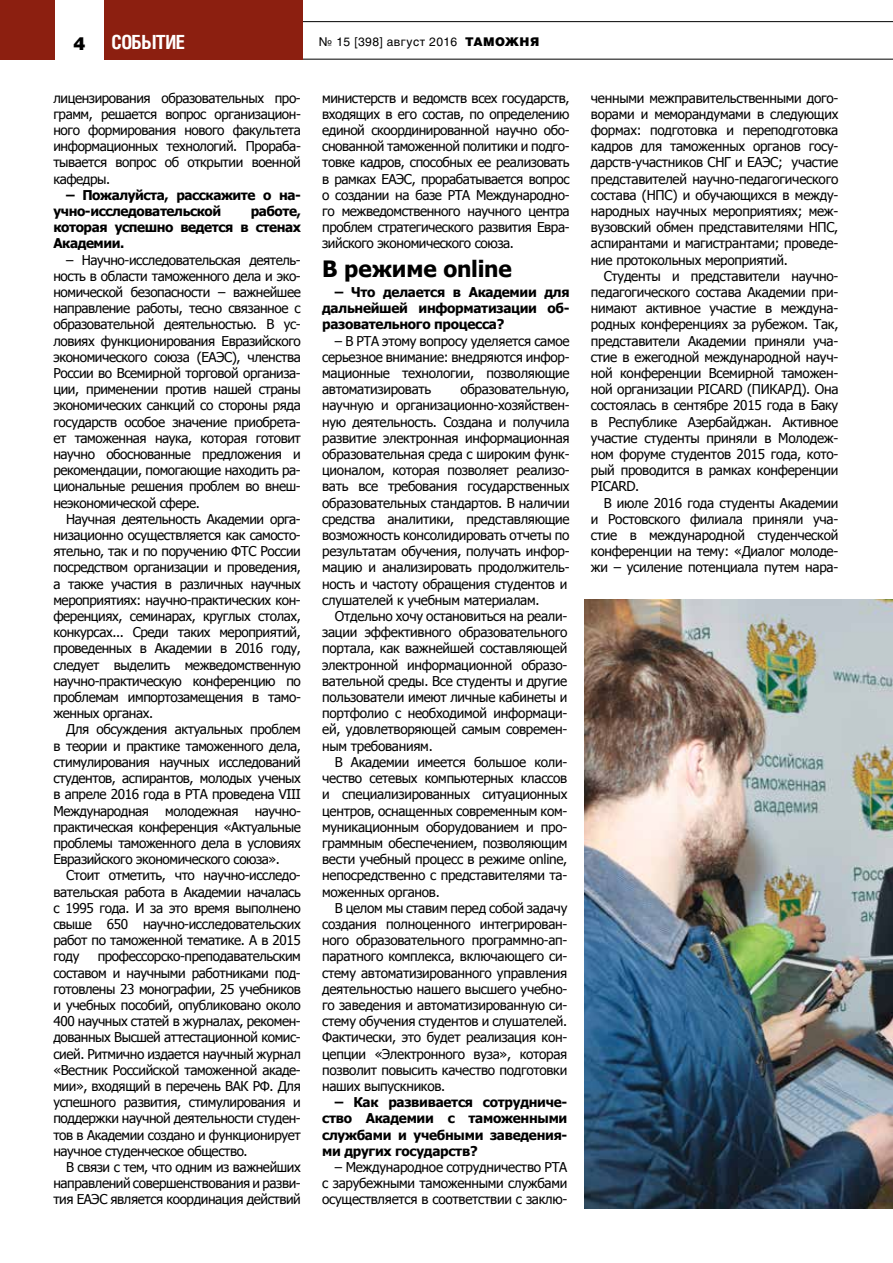
<style>
.page{position:relative;width:893px;height:1263px;background:#fff}
.page>*{position:absolute;margin:0;border:0;box-sizing:border-box;transform-origin:0 0}
.t1{font:700 22.5px "Tahoma";letter-spacing:-.005em;color:#000}
.t2{font:700 19.5px "Helios Cond";letter-spacing:-.03em;color:#fff}
.t3{font:900 18px "Helios";color:#000}
.t4{font:13.5px/16.2px "Tahoma";letter-spacing:-.02em;color:#000;text-align:justify}
.t5{font:700 13.5px/16.2px "Tahoma";letter-spacing:-.02em;color:#000;text-align:justify}
.t6{font:12px "Helios";letter-spacing:.03em;color:#000}
.s1{font-weight:900}
</style>
<div class="page">
<hr style="left:0;top:21px;width:893px;height:1px;background:#000">
<hr style="left:0;top:59px;width:893px;height:1px;background:#000">
<div style="left:54px;top:0;width:51px;height:60px;background:#fff"></div>
<div style="left:0;top:0;width:54px;height:60px;background:#8c1f10"></div>
<div style="left:105px;top:0;width:198px;height:60px;background:#8c1f10"></div>
<img style="left:584px;top:600px;width:309px;height:609px">
<h3 class="t3" style="left:74px;top:32px;width:14px">4</h3>
<h2 class="t2" style="left:112px;top:30px;width:75px">СОБЫТИЕ</h2>
<p class="t6" style="left:319px;top:34px;width:222px">№ 15 [398] август 2016 <span class="s1">ТАМОЖНЯ</span></p>
<p class="t4" style="left:53px;top:89px;width:249px">лицензирования образовательных про&shy;грамм, решается вопрос организацион&shy;ного формирования нового факультета информационных технологий. Прораба&shy;тывается вопрос об открытии военной кафедры.</p>
<p class="t5" style="left:53px;top:186px;width:249px;text-indent:13px">– Пожалуйста, расскажите о на&shy;учно-исследовательской</p>
<p class="t5" style="left:53px;top:202px;width:249px;text-indent:197px">работе, которая успешно ведется в стенах Академии.</p>
<p class="t4" style="left:53px;top:251px;width:249px;text-indent:13px">– Научно-исследовательская деятель&shy;ность в области таможенного дела и эко&shy;номической безопасности – важнейшее направление работы, тесно связанное с образовательной деятельностью. В ус&shy;ловиях функционирования Евразийского экономического союза (ЕАЭС), членства России во Всемирной торговой организа&shy;ции, применении против нашей страны экономических санкций со стороны ряда государств особое значение приобрета&shy;ет таможенная наука, которая готовит научно обоснованные предложения и рекомендации, помогающие находить ра&shy;циональные решения проблем во внеш&shy;неэкономической сфере.</p>
<p class="t4" style="left:53px;top:510px;width:249px;text-indent:13px">Научная деятельность Академии орга&shy;низационно осуществляется как самосто&shy;ятельно, так и по поручению ФТС России посредством организации и проведения, а также участия в различных научных мероприятиях: научно-практических кон&shy;ференциях, семинарах, круглых столах, конкурсах... Среди таких мероприятий, проведенных в Академии в 2016 году, следует выделить межведомственную научно-практическую конференцию по проблемам импортозамещения в тамо&shy;женных органах.</p>
<p class="t4" style="left:53px;top:721px;width:249px;text-indent:13px">Для обсуждения актуальных проблем в теории и практике таможенного дела, стимулирования научных исследований студентов, аспирантов, молодых ученых в апреле 2016 года в РТА проведена VIII Международная молодежная научно&shy;практическая конференция «Актуальные проблемы таможенного дела в условиях Евразийского экономического союза».</p>
<p class="t4" style="left:53px;top:867px;width:249px;text-indent:13px">Стоит отметить, что научно-исследо&shy;вательская работа в Академии началась с 1995 года. И за это время выполнено свыше 650 научно-исследовательских работ по таможенной тематике. А в 2015 году</p>
<p class="t4" style="left:53px;top:948px;width:249px;text-indent:44px">профессорско-преподавательским составом и научными работниками под&shy;готовлены 23 монографии, 25 учебников и учебных пособий, опубликовано около 400 научных статей в журналах, рекомен&shy;дованных Высшей аттестационной комис&shy;сией. Ритмично издается научный журнал «Вестник Российской таможенной акаде&shy;мии», входящий в перечень ВАК РФ. Для успешного развития, стимулирования и поддержки научной деятельности студен&shy;тов в Академии создано и функционирует научное студенческое общество.</p>
<p class="t4" style="left:53px;top:1158px;width:249px;text-indent:13px">В связи с тем, что одним из важнейших направлений совершенствования и разви&shy;тия ЕАЭС является координация действий</p>
<p class="t4" style="left:322px;top:89px;width:249px">министерств и ведомств всех государств, входящих в его состав, по определению единой скоординированной научно обо&shy;снованной таможенной политики и подго&shy;товке кадров, способных ее реализовать в рамках ЕАЭС, прорабатывается вопрос о создании на базе РТА Международно&shy;го межведомственного научного центра проблем стратегического развития Евра&shy;зийского экономического союза.</p>
<h1 class="t1" style="left:322px;top:253px;width:191px">В режиме online</h1>
<p class="t5" style="left:322px;top:283px;width:249px;text-indent:13px">– Что делается в Академии для дальнейшей информатизации об&shy;разовательного процесса?</p>
<p class="t4" style="left:322px;top:332px;width:249px;text-indent:13px">– В РТА этому вопросу уделяется самое серьезное внимание: внедряются инфор&shy;мационные технологии, позволяющие автоматизировать</p>
<p class="t4" style="left:322px;top:381px;width:249px;text-align:left;text-indent:138px">образовательную, научную и организационно-хозяйствен&shy;ную деятельность. Создана и получила развитие электронная информационная образовательная среда с широким функ&shy;ционалом, которая позволяет реализо&shy;вать все требования государственных образовательных стандартов. В наличии средства аналитики, представляющие возможность консолидировать отчеты по результатам обучения, получать инфор&shy;мацию и анализировать продолжитель&shy;ность и частоту обращения студентов и слушателей к учебным материалам.</p>
<p class="t4" style="left:322px;top:607px;width:247px;text-indent:13px">Отдельно хочу остановиться на реали&shy;зации эффективного образовательного портала, как важнейшей составляющей электронной информационной образо&shy;вательной среды. Все студенты и другие пользователи имеют личные кабинеты и портфолио с необходимой информаци&shy;ей, удовлетворяющей самым современ&shy;ным требованиям.</p>
<p class="t4" style="left:322px;top:753px;width:247px;text-indent:13px">В Академии имеется большое коли&shy;чество сетевых компьютерных классов и специализированных ситуационных центров, оснащенных современным ком&shy;муникационным оборудованием и про&shy;граммным обеспечением, позволяющим вести учебный процесс в режиме online, непосредственно с представителями та&shy;моженных органов.</p>
<p class="t4" style="left:322px;top:899px;width:247px;text-indent:13px">В целом мы ставим перед собой задачу создания полноценного интегрирован&shy;ного образовательного программно-ап&shy;паратного комплекса, включающего си&shy;стему автоматизированного управления деятельностью нашего высшего учебно&shy;го заведения и автоматизированную си&shy;стему обучения студентов и слушателей.<br>Фактически, это будет реализация кон&shy;цепции «Электронного вуза», которая позволит повысить качество подготовки наших выпускников.</p>
<p class="t5" style="left:322px;top:1093px;width:247px;text-indent:13px">– Как развивается сотрудниче&shy;ство Академии с таможенными службами и учебными заведения&shy;ми других государств?</p>
<p class="t4" style="left:322px;top:1158px;width:247px;text-indent:13px">– Международное сотрудничество РТА с зарубежными таможенными службами осуществляется в соответствии с заклю-</p>
<p class="t4" style="left:591px;top:89px;width:249px">ченными межправительственными дого&shy;ворами и меморандумами в следующих формах: подготовка и переподготовка кадров для таможенных органов госу&shy;дарств-участников СНГ и ЕАЭС; участие представителей научно-педагогического состава (НПС) и обучающихся в между&shy;народных научных мероприятиях; меж&shy;вузовский обмен представителями НПС, аспирантами и магистрантами; проведе&shy;ние протокольных мероприятий.</p>
<p class="t4" style="left:591px;top:267px;width:249px;text-indent:13px">Студенты и представители научно&shy;педагогического состава Академии при&shy;нимают активное участие в междуна&shy;родных конференциях за рубежом. Так, представители Академии приняли уча&shy;стие в ежегодной международной науч&shy;ной конференции Всемирной таможен&shy;ной организации PICARD (ПИКАРД). Она состоялась в сентябре 2015 года в Баку в Республике Азербайджан. Активное участие студенты приняли в Молодеж&shy;ном форуме студентов 2015 года, кото&shy;рый проводится в рамках конференции PICARD.</p>
<p class="t4" style="left:591px;top:494px;width:249px;text-indent:13px">В июле 2016 года студенты Академии и Ростовского филиала приняли уча&shy;стие в международной студенческой конференции на тему: «Диалог молоде&shy;жи – усиление потенциала путем нара-</p>
</div>
